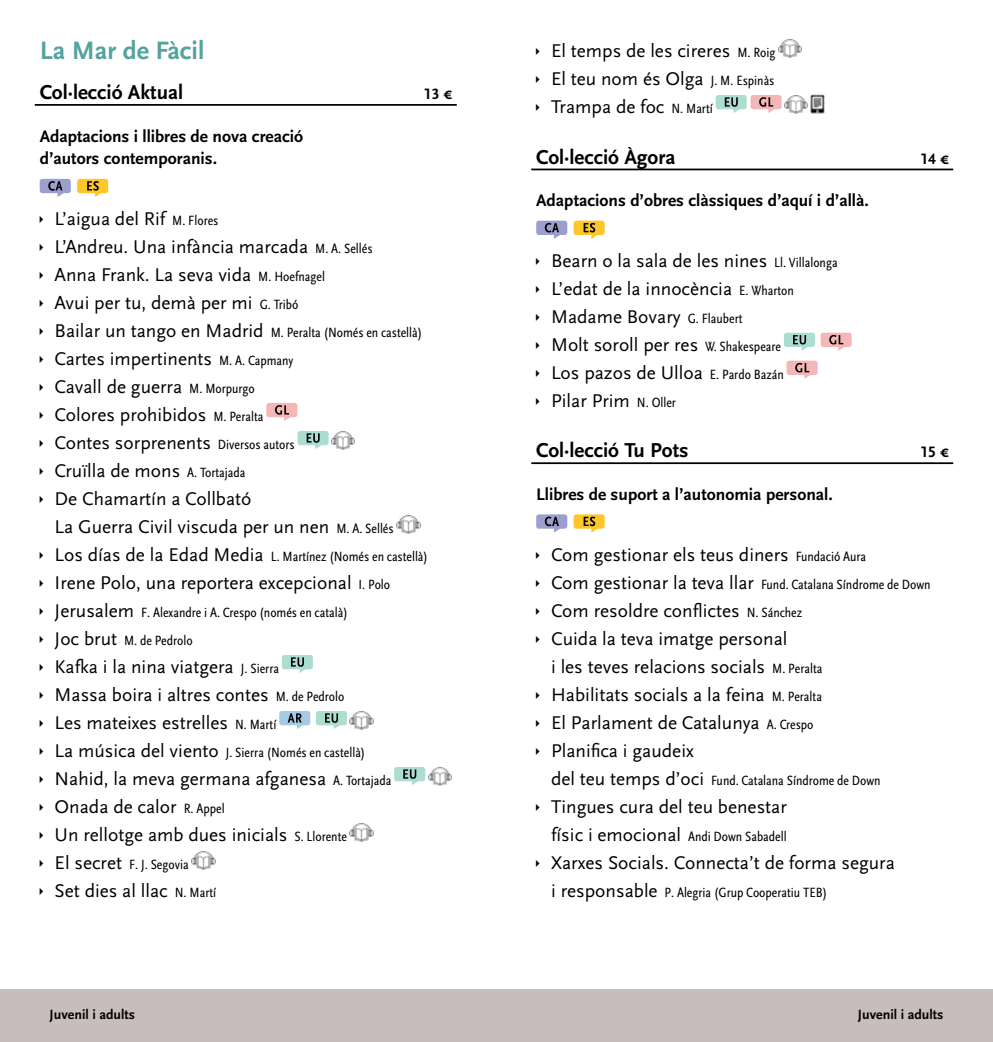
<style>
.page{position:relative;width:993px;height:1042px;background:#fff}
.page>*{position:absolute;margin:0;border:0;box-sizing:border-box;transform-origin:0 0}
.t1{font:700 26.25px "Scala Sans";color:#54a39e}
.t2{font:700 21px "Scala Sans";color:#000}
.t3{font:19.25px/28px "Scala Sans";color:#000}
.t4{font:700 17.5px/22.8px "Scala Sans";color:#000}
.t5{font:700 15.75px "Scala Sans Caps";color:#000}
.t6{font:14px/28px "Scala Sans Regular Con";color:#000}
.t7{font:700 14px "Scala Sans";color:#000}
.s1{font-family:"Scala Sans Regular Con";font-size:14px}
.s2{font-family:"Scala Sans";font-size:19.25px}
</style>
<div class="page">
<div style="left:0;top:989px;width:992px;height:53px;background:#c7bdbd"></div>
<hr style="left:531px;top:169px;width:421px;height:1px;background:#000">
<hr style="left:531px;top:462px;width:421px;height:2px;background:#000">
<img style="left:778px;top:40px;width:23px;height:17px">
<div style="left:715px;top:95px;width:31px;height:14px;background:#acddd0;border-radius:3px"></div>
<svg style="left:724px;top:97px;width:16px;height:16px"></svg>
<div style="left:750px;top:95px;width:31px;height:14px;background:#f4b7b7;border-radius:3px"></div>
<svg style="left:758px;top:97px;width:17px;height:16px"></svg>
<img style="left:784px;top:96px;width:23px;height:17px">
<img style="left:810px;top:95px;width:14px;height:18px">
<div style="left:536px;top:221px;width:31px;height:14px;background:#9c9fcd;border-radius:3px"></div>
<svg style="left:544px;top:223px;width:16px;height:16px"></svg>
<div style="left:573px;top:221px;width:31px;height:14px;background:#fdc629;border-radius:3px"></div>
<svg style="left:583px;top:223px;width:14px;height:16px"></svg>
<div style="left:783px;top:333px;width:31px;height:14px;background:#acddd0;border-radius:3px"></div>
<svg style="left:793px;top:335px;width:15px;height:16px"></svg>
<div style="left:820px;top:333px;width:31px;height:14px;background:#f4b7b7;border-radius:3px"></div>
<svg style="left:829px;top:335px;width:15px;height:16px"></svg>
<div style="left:786px;top:361px;width:31px;height:14px;background:#f4b7b7;border-radius:3px"></div>
<svg style="left:795px;top:363px;width:15px;height:16px"></svg>
<div style="left:536px;top:514px;width:31px;height:15px;background:#9c9fcd;border-radius:3px"></div>
<svg style="left:544px;top:516px;width:17px;height:17px"></svg>
<div style="left:573px;top:514px;width:31px;height:15px;background:#fdc629;border-radius:3px"></div>
<svg style="left:583px;top:516px;width:15px;height:17px"></svg>
<hr style="left:35px;top:104px;width:421px;height:2px;background:#000">
<div style="left:40px;top:179px;width:31px;height:14px;background:#9c9fcd;border-radius:3px"></div>
<svg style="left:48px;top:181px;width:17px;height:16px"></svg>
<div style="left:77px;top:179px;width:31px;height:14px;background:#fdc629;border-radius:3px"></div>
<svg style="left:87px;top:181px;width:15px;height:16px"></svg>
<div style="left:266px;top:403px;width:31px;height:14px;background:#f4b7b7;border-radius:3px"></div>
<svg style="left:275px;top:405px;width:16px;height:16px"></svg>
<div style="left:297px;top:431px;width:31px;height:14px;background:#acddd0;border-radius:3px"></div>
<svg style="left:306px;top:433px;width:16px;height:16px"></svg>
<img style="left:331px;top:432px;width:24px;height:17px">
<img style="left:396px;top:516px;width:24px;height:17px">
<div style="left:282px;top:655px;width:31px;height:14px;background:#acddd0;border-radius:3px"></div>
<svg style="left:291px;top:657px;width:16px;height:16px"></svg>
<div style="left:279px;top:711px;width:31px;height:14px;background:#a4cae4;border-radius:3px"></div>
<svg style="left:287px;top:713px;width:17px;height:16px"></svg>
<div style="left:316px;top:711px;width:31px;height:14px;background:#acddd0;border-radius:3px"></div>
<svg style="left:325px;top:713px;width:16px;height:16px"></svg>
<img style="left:349px;top:712px;width:24px;height:17px">
<div style="left:394px;top:767px;width:31px;height:14px;background:#acddd0;border-radius:3px"></div>
<svg style="left:403px;top:769px;width:16px;height:16px"></svg>
<img style="left:428px;top:768px;width:23px;height:17px">
<img style="left:349px;top:824px;width:24px;height:17px">
<img style="left:191px;top:852px;width:24px;height:17px">
<h1 class="t1" style="left:40px;top:36px;width:166px">La Mar de Fàcil</h1>
<p class="t2" style="left:40px;top:81px;width:145px">Col·lecció Aktual</p>
<p class="t5" style="left:424px;top:85px;width:31px">13 €</p>
<p class="t4" style="left:40px;top:125px;width:265px">Adaptacions i llibres de nova creació d’autors contemporanis.</p>
<p class="t3" style="left:55px;top:205px;width:319px">L’aigua del Rif <span class="s1">M. Flores<br></span>L’Andreu. Una infància marcada <span class="s1">M. A. Sellés </span>Anna Frank. La seva vida <span class="s1">M. Hoefnagel<br></span>Avui per tu, demà per mi <span class="s1">G. Tribó</span></p>
<p class="t6" style="left:55px;top:319px;width:369px"><span class="s2">Bailar un tango en Madrid</span> M. Peralta (Només en castellà)</p>
<p class="t3" style="left:55px;top:345px;width:340px">Cartes impertinents <span class="s1">M. A. Capmany<br></span>Cavall de guerra <span class="s1">M. Morpurgo<br></span>Colores prohibidos <span class="s1">M. Peralta<br></span>Contes sorprenents <span class="s1">Diversos autors<br></span>Cruïlla de mons <span class="s1">A. Tortajada<br></span>De Chamartín a Collbató<br>La Guerra Civil viscuda per un nen <span class="s1">M. A. Sellés</span></p>
<p class="t6" style="left:55px;top:543px;width:375px"><span class="s2">Los días de la Edad Media</span> L. Martínez (Només en castellà)</p>
<p class="t3" style="left:55px;top:569px;width:337px">Irene Polo, una reportera excepcional <span class="s1">I. Polo</span></p>
<p class="t6" style="left:55px;top:599px;width:294px"><span class="s2">Jerusalem</span> F. Alexandre i A. Crespo (només en català)<br><span class="s2">Joc brut</span> M. de Pedrolo</p>
<p class="t3" style="left:55px;top:653px;width:291px">Kafka i la nina viatgera <span class="s1">J. Sierra<br></span>Massa boira i altres contes <span class="s1">M. de Pedrolo<br></span>Les mateixes estrelles <span class="s1">N. Martí</span></p>
<p class="t6" style="left:55px;top:739px;width:312px"><span class="s2">La música del viento</span> J. Sierra (Només en castellà)</p>
<p class="t3" style="left:55px;top:765px;width:338px">Nahid, la meva germana afganesa <span class="s1">A. Tortajada<br></span>Onada de calor <span class="s1">R. Appel<br></span>Un rellotge amb dues inicials <span class="s1">S. Llorente</span></p>
<p class="t6" style="left:55px;top:851px;width:136px"><span class="s2">El secret</span> F. J. Segovia</p>
<p class="t3" style="left:55px;top:877px;width:163px">Set dies al llac <span class="s1">N. Martí</span></p>
<p class="t3" style="left:551px;top:37px;width:226px;text-align:justify">El temps de les cireres <span class="s1">M. Roig </span>El teu nom és Olga <span class="s1">J. M. Espinàs </span>Trampa de foc <span class="s1">N. Martí</span></p>
<p class="t2" style="left:536px;top:145px;width:141px">Col·lecció Àgora</p>
<p class="t5" style="left:920px;top:150px;width:31px">14 €</p>
<p class="t4" style="left:536px;top:190px;width:334px">Adaptacions d’obres clàssiques d’aquí i d’allà.</p>
<p class="t3" style="left:551px;top:247px;width:288px">Bearn o la sala de les nines <span class="s1">Ll. Villalonga<br></span>L’edat de la innocència <span class="s1">E. Wharton<br></span>Madame Bovary <span class="s1">G. Flaubert<br></span>Molt soroll per res <span class="s1">W. Shakespeare<br></span>Los pazos de Ulloa <span class="s1">E. Pardo Bazán<br></span>Pilar Prim <span class="s1">N. Oller</span></p>
<p class="t2" style="left:536px;top:439px;width:154px">Col·lecció Tu Pots</p>
<p class="t5" style="left:920px;top:443px;width:31px">15 €</p>
<p class="t4" style="left:536px;top:483px;width:298px">Llibres de suport a l’autonomia personal.</p>
<p class="t3" style="left:551px;top:541px;width:316px">Com gestionar els teus diners <span class="s1">Fundació Aura</span></p>
<p class="t6" style="left:551px;top:570px;width:381px"><span class="s2">Com gestionar la teva llar</span> Fund. Catalana Síndrome de Down</p>
<p class="t3" style="left:551px;top:597px;width:273px">Com resoldre conflictes <span class="s1">N. Sánchez </span>Cuida la teva imatge personal<br>i les teves relacions socials <span class="s1">M. Peralta </span>Habilitats socials a la feina <span class="s1">M. Peralta </span>El Parlament de Catalunya <span class="s1">A. Crespo </span>Planifica i gaudeix</p>
<p class="t6" style="left:551px;top:766px;width:331px"><span class="s2">del teu temps d’oci</span> Fund. Catalana Síndrome de Down</p>
<p class="t3" style="left:551px;top:793px;width:237px">Tingues cura del teu benestar</p>
<p class="t6" style="left:551px;top:822px;width:237px"><span class="s2">físic i emocional</span> Andi Down Sabadell</p>
<p class="t3" style="left:551px;top:849px;width:345px">Xarxes Socials. Connecta’t de forma segura</p>
<p class="t6" style="left:551px;top:878px;width:277px"><span class="s2">i responsable</span> P. Alegria (Grup Cooperatiu TEB)</p>
<p class="t7" style="left:50px;top:1006px;width:87px">Juvenil i adults</p>
<p class="t7" style="left:857px;top:1006px;width:87px">Juvenil i adults</p>
</div>
